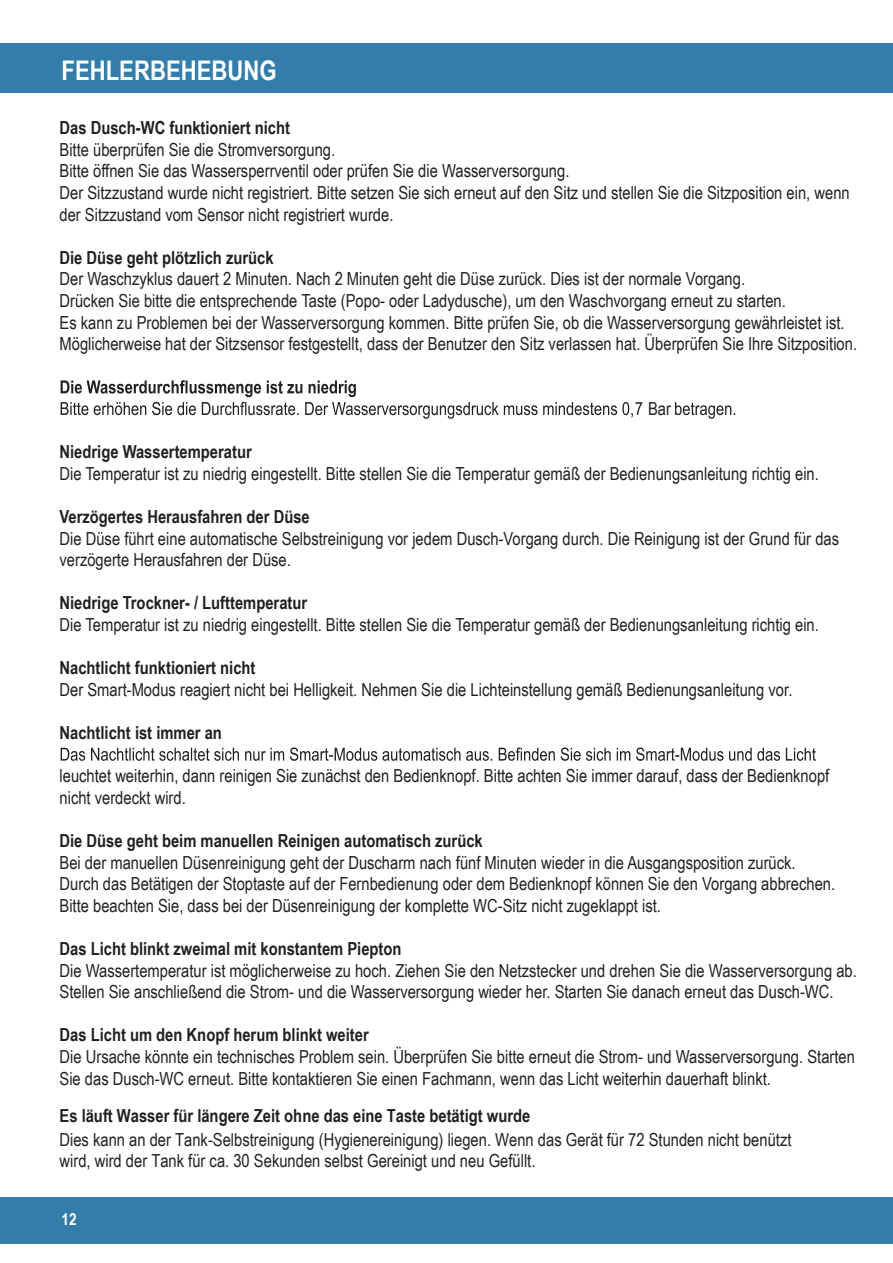
<style>
.page{position:relative;width:893px;height:1263px;background:#fff}
.page>*{position:absolute;margin:0;border:0;box-sizing:border-box;transform-origin:0 0}
.t1{font:700 27px "Arial Narrow";color:#fff}
.t2{font:18px/21.6px "Arial Narrow";color:#231f20}
.t3{font:700 18px "Arial Narrow";color:#231f20}
.t4{font:700 16.5px "Arial Narrow";color:#fff}
</style>
<div class="page">
<div style="left:0;top:43px;width:893px;height:50px;background:#337dab"></div>
<div style="left:0;top:1197px;width:893px;height:47px;background:#337dab"></div>
<svg style="left:61px;top:380px;width:674px;height:39px"></svg>
<svg style="left:61px;top:747px;width:755px;height:14px"></svg>
<h1 class="t1" style="left:61px;top:50px;width:217px">FEHLERBEHEBUNG</h1>
<p class="t3" style="left:60px;top:114px;width:232px">Das Dusch-WC funktioniert nicht</p>
<p class="t2" style="left:60px;top:138px;width:792px">Bitte überprüfen Sie die Stromversorgung.<br>Bitte öffnen Sie das Wassersperrventil oder prüfen Sie die Wasserversorgung.<br>Der Sitzzustand wurde nicht registriert. Bitte setzen Sie sich erneut auf den Sitz und stellen Sie die Sitzposition ein, wenn der Sitzzustand vom Sensor nicht registriert wurde.</p>
<p class="t3" style="left:60px;top:244px;width:216px">Die Düse geht plötzlich zurück</p>
<p class="t2" style="left:60px;top:267px;width:799px">Der Waschzyklus dauert 2 Minuten. Nach 2 Minuten geht die Düse zurück. Dies ist der normale Vorgang.<br>Drücken Sie bitte die entsprechende Taste (Popo- oder Ladydusche), um den Waschvorgang erneut zu starten.<br>Es kann zu Problemen bei der Wasserversorgung kommen. Bitte prüfen Sie, ob die Wasserversorgung gewährleistet ist.<br>Möglicherweise hat der Sitzsensor festgestellt, dass der Benutzer den Sitz verlassen hat. Überprüfen Sie Ihre Sitzposition.</p>
<p class="t2" style="left:648px;top:397px;width:24px">Bar</p>
<p class="t3" style="left:60px;top:438px;width:194px">Niedrige Wassertemperatur</p>
<p class="t2" style="left:60px;top:462px;width:761px">Die Temperatur ist zu niedrig eingestellt. Bitte stellen Sie die Temperatur gemäß der Bedienungsanleitung richtig ein.</p>
<p class="t3" style="left:60px;top:503px;width:252px">Verzögertes Herausfahren der Düse</p>
<p class="t2" style="left:60px;top:527px;width:781px">Die Düse führt eine automatische Selbstreinigung vor jedem Dusch-Vorgang durch. Die Reinigung ist der Grund für das verzögerte Herausfahren der Düse.</p>
<p class="t3" style="left:60px;top:589px;width:249px">Niedrige Trockner- / Lufttemperatur</p>
<p class="t2" style="left:60px;top:613px;width:761px">Die Temperatur ist zu niedrig eingestellt. Bitte stellen Sie die Temperatur gemäß der Bedienungsanleitung richtig ein.</p>
<p class="t3" style="left:60px;top:654px;width:198px">Nachtlicht funktioniert nicht</p>
<p class="t2" style="left:60px;top:678px;width:734px">Der Smart-Modus reagiert nicht bei Helligkeit. Nehmen Sie die Lichteinstellung gemäß Bedienungsanleitung vor.</p>
<p class="t3" style="left:60px;top:719px;width:164px">Nachtlicht ist immer an</p>
<p class="t2" style="left:60px;top:764px;width:771px">leuchtet weiterhin, dann reinigen Sie zunächst den Bedienknopf. Bitte achten Sie immer darauf, dass der Bedienknopf nicht verdeckt wird.</p>
<p class="t3" style="left:60px;top:827px;width:425px">Die Düse geht beim manuellen Reinigen automatisch zurück</p>
<p class="t2" style="left:60px;top:851px;width:777px">Bei der manuellen Düsenreinigung geht der Duscharm nach fünf Minuten wieder in die Ausgangsposition zurück.<br>Durch das Betätigen der Stoptaste auf der Fernbedienung oder dem Bedienknopf können Sie den Vorgang abbrechen.<br>Bitte beachten Sie, dass bei der Düsenreinigung der komplette WC-Sitz nicht zugeklappt ist.</p>
<p class="t3" style="left:60px;top:935px;width:344px">Das Licht blinkt zweimal mit konstantem Piepton</p>
<p class="t2" style="left:60px;top:959px;width:799px">Die Wassertemperatur ist möglicherweise zu hoch. Ziehen Sie den Netzstecker und drehen Sie die Wasserversorgung ab.<br>Stellen Sie anschließend die Strom- und die Wasserversorgung wieder her. Starten Sie danach erneut das Dusch-WC.</p>
<p class="t3" style="left:60px;top:1021px;width:311px">Das Licht um den Knopf herum blinkt weiter</p>
<p class="t2" style="left:60px;top:1045px;width:797px">Die Ursache könnte ein technisches Problem sein. Überprüfen Sie bitte erneut die Strom- und Wasserversorgung. Starten<br>Sie das Dusch-WC erneut. Bitte kontaktieren Sie einen Fachmann, wenn das Licht weiterhin dauerhaft blinkt.</p>
<p class="t3" style="left:60px;top:1102px;width:472px">Es läuft Wasser für längere Zeit ohne das eine Taste betätigt wurde</p>
<p class="t2" style="left:60px;top:1128px;width:733px">Dies kann an der Tank-Selbstreinigung (Hygienereinigung) liegen. Wenn das Gerät für 72 Stunden nicht benützt wird, wird der Tank für ca. 30 Sekunden selbst Gereinigt und neu Gefüllt.</p>
<p class="t4" style="left:61px;top:1207px;width:17px">12</p>
</div>
